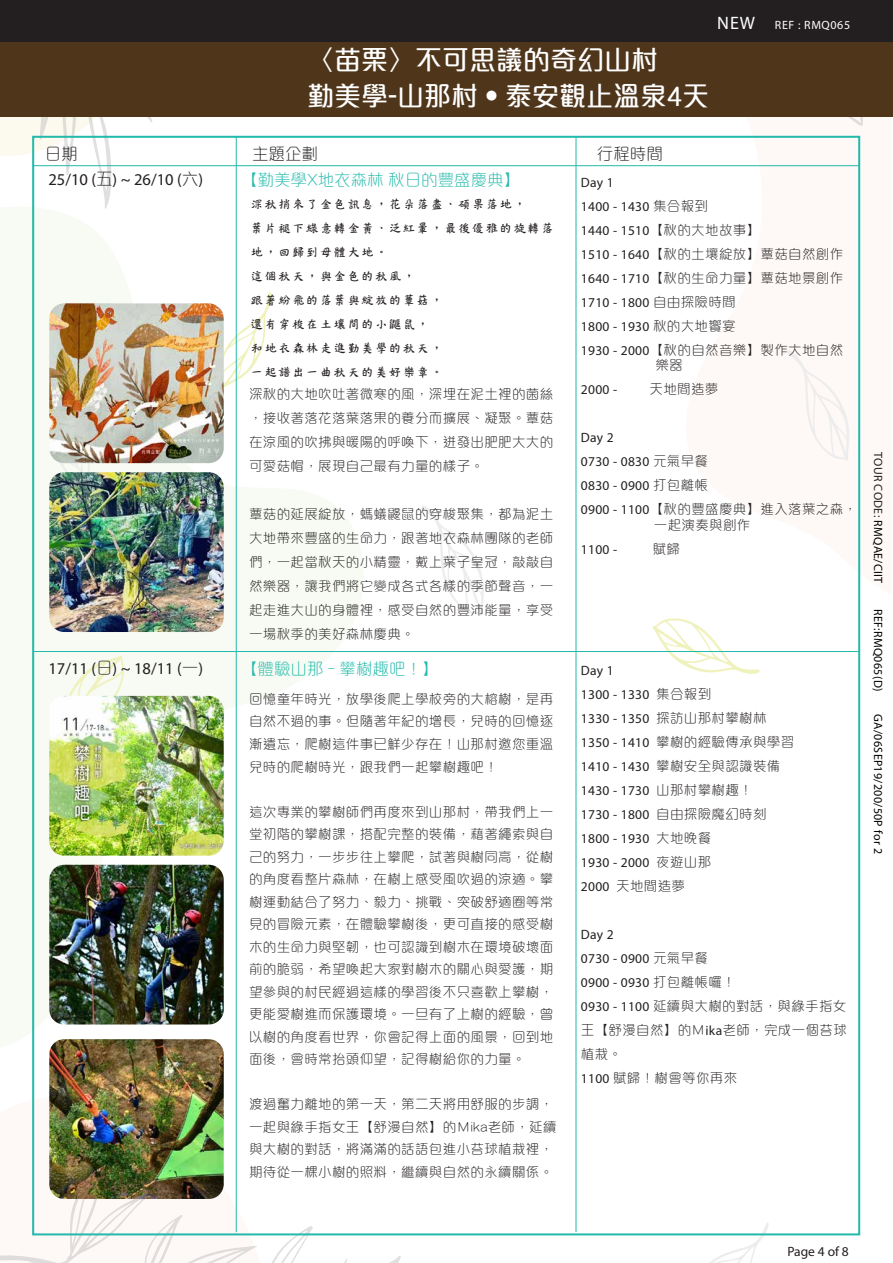
<style>
.page{position:relative;width:893px;height:1263px;background:#fff}
.page>*{position:absolute;margin:0;border:0;box-sizing:border-box;transform-origin:0 0}
.t1{font:500 27px/36px "M Elle HK";color:#fff}
.t2{font:16.5px "Myriad Pro";color:#231f20}
.t3{font:300 16.5px "M Elle HK";color:#24baab}
.t4{font:300 16.5px "M Elle HK";color:#231f20}
.t5{font:300 13.5px/22.5px "M Elle HK";letter-spacing:.025em;color:#231f20}
.t6{font:13.5px/24px "Myriad Pro";letter-spacing:.025em;color:#231f20}
.t7{font:13.5px/24px "DF Tan Kai W5 WIN BF";letter-spacing:.025em;color:#231f20}
.t8{font:12px "Myriad Pro";letter-spacing:.025em;color:#000}
.t9{font:12px "Myriad Pro";letter-spacing:.05em;color:#fff}
.s1{font-size:18px}
.s2{font-family:"M Elle HK";font-weight:300}
.s3{font-family:"Myriad Pro";font-weight:400}
.s4{color:#221f1f}
</style>
<div class="page">
<svg style="left:681px;top:135px;width:180px;height:494px;fill:#fef8f6"></svg>
<svg style="left:0;top:194px;width:363px;height:864px"></svg>
<svg style="left:220px;top:292px;width:51px;height:96px"></svg>
<svg style="left:422px;top:506px;width:62px;height:109px"></svg>
<svg style="left:692px;top:1223px;width:77px;height:40px"></svg>
<svg style="left:652px;top:617px;width:108px;height:57px"></svg>
<svg style="left:598px;top:116px;width:293px;height:10px"></svg>
<svg style="left:0;top:1167px;width:401px;height:96px"></svg>
<svg style="left:0;top:116px;width:185px;height:94px"></svg>
<svg style="left:787px;top:350px;width:63px;height:111px"></svg>
<svg style="left:52px;top:463px;width:53px;height:9px"></svg>
<svg style="left:50px;top:655px;width:75px;height:41px"></svg>
<hr style="left:33px;top:651px;width:826px;height:1px;background:#24baab">
<div style="left:0;top:0;width:893px;height:43px;background:#231f20"></div>
<div style="left:0;top:42px;width:893px;height:74px;background:#4f361b"></div>
<hr style="left:33px;top:165px;width:826px;height:1px;background:#24baab">
<hr style="left:236px;top:137px;width:1px;height:1095px;background:#24baab">
<hr style="left:575px;top:137px;width:1px;height:1095px;background:#24baab">
<img style="left:49px;top:472px;width:175px;height:160px">
<img style="left:49px;top:303px;width:175px;height:160px">
<img style="left:49px;top:865px;width:175px;height:159px">
<img style="left:49px;top:1039px;width:175px;height:160px">
<img style="left:49px;top:696px;width:175px;height:160px">
<h1 class="t1" style="left:307px;top:40px;width:404px">〈苗栗〉不可思議的奇幻山村<br>勤美學-山那村‧泰安觀止溫泉4天</h1>
<p class="t9" style="left:717px;top:18px;width:134px"><span class="s1">NEW</span> REF : RMQ065</p>
<p class="t4" style="left:45px;top:141px;width:34px">日期</p>
<p class="t4" style="left:252px;top:141px;width:67px">主題企劃</p>
<p class="t4" style="left:597px;top:141px;width:67px">行程時間</p>
<p class="t2" style="left:48px;top:170px;width:156px">25/10 (<span class="s2">五</span>) ~ 26/10 (<span class="s2">六</span>)</p>
<p class="t3" style="left:241px;top:168px;width:281px">【勤美學X地衣森林 秋日的豐盛慶典】</p>
<p class="t7" style="left:250px;top:192px;width:306px">深秋捎來了金色訊息，花朵落盡、碩果落地，<br>葉片褪下綠意轉金黃、泛紅暈，最後優雅的旋轉落地，回歸到母體大地。<br>這個秋天，與金色的秋風，<br>跟著紛飛的落葉與綻放的蕈菇，<br>還有穿梭在土壤間的小鼴鼠，<br>和地衣森林走進勤美學的秋天，<br>一起譜出一曲秋天的美好樂章。</p>
<p class="t6" style="left:581px;top:170px;width:181px">Day 1<br>1400 - 1430 <span class="s2">集合報到<br></span>1440 - 1510<span class="s2">【秋的大地故事】</span></p>
<p class="t5" style="left:581px;top:241px;width:264px;line-height:24px"><span class="s3">1510 - 1640</span>【秋的土壤綻放】蕈菇自然創作<br><span class="s3">1640 - 1710</span>【秋的生命力量】蕈菇地景創作</p>
<p class="t6" style="left:581px;top:290px;width:156px">1710 - 1800 <span class="s2">自由探險時間<br></span>1800 - 1930 <span class="s2">秋的大地饗宴</span></p>
<p class="t5" style="left:655px;top:341px;width:189px;line-height:15px;text-indent:-75px"><span class="s3">1930 - 2000</span>【秋的自然音樂】製作大地自然樂器</p>
<p class="t6" style="left:581px;top:377px;width:38px">2000 -</p>
<p class="t5" style="left:650px;top:376px;width:70px">天地間造夢</p>
<p class="t6" style="left:581px;top:425px;width:129px">Day 2<br>0730 - 0830 <span class="s2">元氣早餐<br></span>0830 - 0900 <span class="s2">打包離帳</span></p>
<p class="t5" style="left:654px;top:499px;width:205px;line-height:16.5px;text-indent:-73px"><span class="s3">0900 - 1100</span>【秋的豐盛慶典】進入落葉之森，一起演奏與創作</p>
<p class="t6" style="left:581px;top:538px;width:38px">1100 -</p>
<p class="t5" style="left:653px;top:537px;width:29px">賦歸</p>
<p class="t5" style="left:249px;top:381px;width:306px;line-height:24px;text-align:justify">深秋的大地吹吐著微寒的風，深埋在泥土裡的菌絲，接收著落花落葉落果的養分而擴展、凝聚。蕈菇在涼風的吹拂與暖陽的呼喚下，迸發出肥肥大大的可愛菇帽，展現自己最有力量的樣子。</p>
<p class="t5" style="left:249px;top:501px;width:306px;line-height:24px;text-align:justify">蕈菇的延展綻放，螞蟻鼴鼠的穿梭聚集，都為泥土大地帶來豐盛的生命力，跟著地衣森林團隊的老師們，一起當秋天的小精靈，戴上葉子皇冠，敲敲自然樂器，讓我們將它變成各式各樣的季節聲音，一起走進大山的身體裡，感受自然的豐沛能量，享受一場秋季的美好森林慶典。</p>
<p class="t2" style="left:48px;top:658px;width:156px">17/11 (<span class="s2">日</span>) ~ 18/11 (<span class="s2">一</span>)</p>
<p class="t3" style="left:241px;top:657px;width:199px">【體驗山那 - 攀樹趣吧！】</p>
<p class="t6" style="left:581px;top:658px;width:187px">Day 1<br>1300 - 1330 <span class="s2">集合報到<br></span>1330 - 1350 <span class="s2">探訪山那村攀樹林</span></p>
<p class="t5" style="left:581px;top:730px;width:215px"><span class="s3">1350 - 1410</span> 攀樹的經驗傳承與學習</p>
<p class="t6" style="left:581px;top:754px;width:201px">1410 - 1430 <span class="s2">攀樹安全與認識裝備<br></span>1430 - 1730 <span class="s2">山那村攀樹趣！<br></span>1730 - 1800 <span class="s2">自由探險魔幻時刻<br></span>1800 - 1930 <span class="s2">大地晚餐<br></span>1930 - 2000 <span class="s2">夜遊山那</span></p>
<p class="t5" style="left:581px;top:874px;width:106px"><span class="s3">2000</span> 天地間造夢</p>
<p class="t6" style="left:581px;top:922px;width:156px">Day 2<br>0730 - 0900 <span class="s2">元氣早餐<br></span>0900 - 0930 <span class="s2">打包離帳囉！</span></p>
<p class="t5" style="left:581px;top:993px;width:267px;line-height:24px"><span class="s3">0930 - 1100</span> 延續與大樹的對話，與綠手指女王【舒漫自然】的Ｍ<span class="s3">ika</span>老師，完成一個苔球植栽。<br><span class="s3">1100</span> 賦歸！樹會等你再來</p>
<p class="t5" style="left:249px;top:686px;width:306px;text-align:justify">回憶童年時光，放學後爬上學校旁的大榕樹，是再自然不過的事。但隨著年紀的增長，兒時的回憶逐漸遺忘，爬樹這件事已鮮少存在！山那村邀您重溫兒時的爬樹時光，跟我們一起攀樹趣吧！</p>
<p class="t5" style="left:249px;top:799px;width:306px;text-align:justify">這次專業的攀樹師們再度來到山那村，帶我們上一堂初階的攀樹課，搭配完整的裝備，藉著繩索與自己的努力，一步步往上攀爬，試著與樹同高，從樹的角度看整片森林，在樹上感受風吹過的涼適。攀樹運動結合了努力、毅力、挑戰、突破舒適圈等常見的冒險元素，在體驗攀樹後，更可直接的感受樹木的生命力與堅韌，也可認識到樹木在環境破壞面前的脆弱，希望喚起大家對樹木的關心與愛護，期望參與的村民經過這樣的學習後不只喜歡上攀樹，更能愛樹進而保護環境。一旦有了上樹的經驗，曾以樹的角度看世界，你會記得上面的風景，回到地面後，會時常抬頭仰望，記得樹給你的力量。</p>
<p class="t5" style="left:249px;top:1091px;width:309px">渡過奮力離地的第一天，第二天將用舒服的步調，一起與綠手指女王【舒漫自然】的Ｍika老師，延續與大樹的對話，將滿滿的話語包進小苔球植栽裡，期待從一棵小樹的照料，繼續與自然的永續關係。</p>
<p class="t8" style="left:886px;top:452px;width:133px;rotate:90deg"><span class="s4">TOUR CODE:</span> RMQAE/CIIT</p>
<p class="t8" style="left:886px;top:609px;width:83px;rotate:90deg">REF:RMQ065(D)</p>
<p class="t8" style="left:886px;top:714px;width:141px;rotate:90deg">GA/06SEP19/200/50P for 2</p>
<p class="t6" style="left:787px;top:1239px;width:63px">Page 4 of 8</p>
</div>
